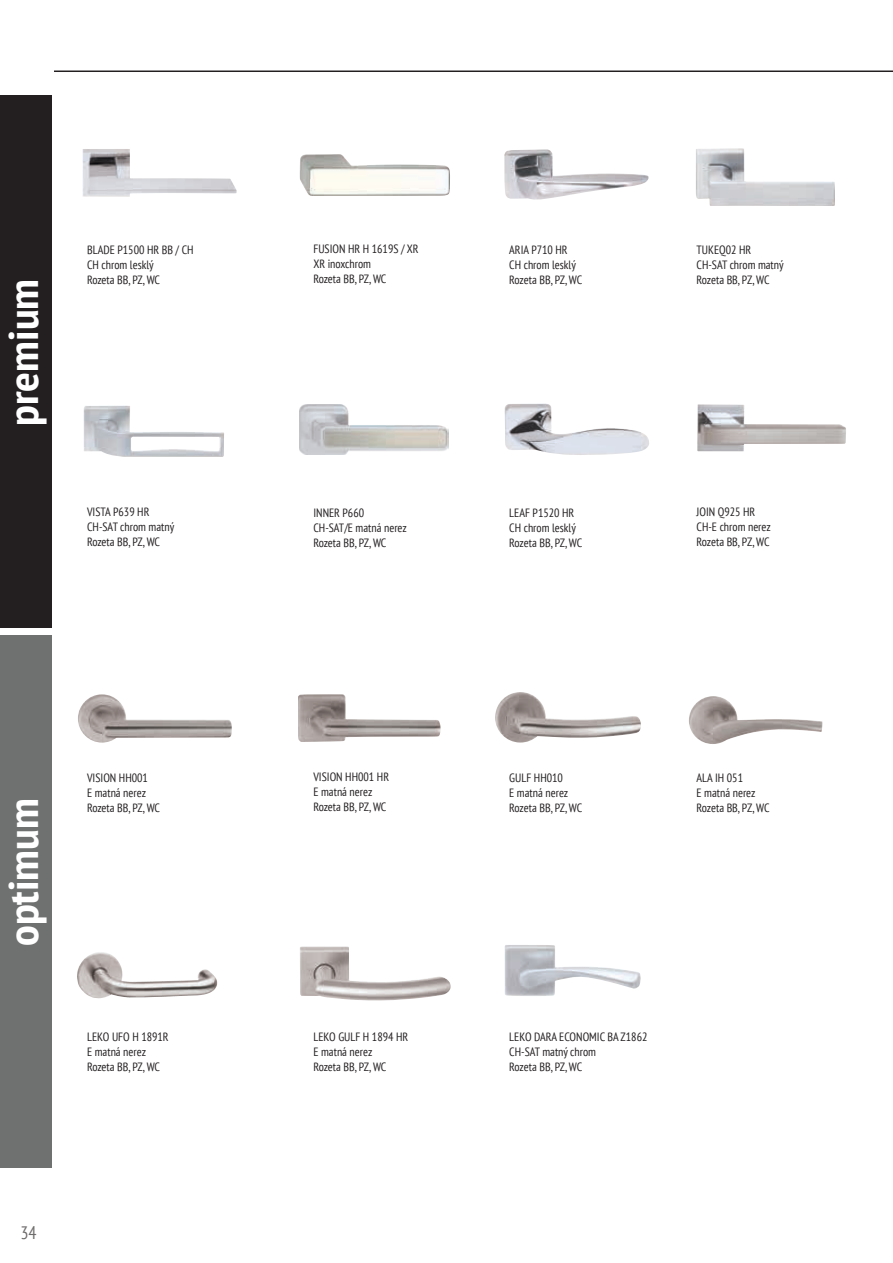
<style>
.page{position:relative;width:893px;height:1263px;background:#fff}
.page>*{position:absolute;margin:0;border:0;box-sizing:border-box;transform-origin:0 0}
.t1{font:700 condensed 42px "PT Sans";color:#fff;scale:1.11 1}
.t2{font:condensed 18px "PT Sans";color:#6e6b6b}
.t3{font:condensed 12px/15px "PT Sans";color:#231f20}
</style>
<div class="page">
<div style="left:0;top:95px;width:51px;height:533px;background:#231f20"></div>
<div style="left:0;top:635px;width:51px;height:532px;background:#6f7070"></div>
<hr style="left:54px;top:71px;width:839px;height:1px;background:#231f20">
<img style="left:83px;top:149px;width:154px;height:48px">
<img style="left:300px;top:154px;width:150px;height:42px">
<img style="left:504px;top:149px;width:145px;height:51px">
<img style="left:696px;top:148px;width:139px;height:58px">
<img style="left:84px;top:406px;width:140px;height:51px">
<img style="left:300px;top:405px;width:148px;height:49px">
<img style="left:504px;top:404px;width:145px;height:51px">
<img style="left:697px;top:404px;width:149px;height:47px">
<img style="left:77px;top:952px;width:23px;height:34px">
<img style="left:300px;top:946px;width:151px;height:55px">
<img style="left:505px;top:945px;width:136px;height:51px">
<img style="left:78px;top:694px;width:154px;height:48px">
<img style="left:298px;top:694px;width:143px;height:48px">
<img style="left:495px;top:692px;width:146px;height:50px">
<img style="left:689px;top:696px;width:133px;height:48px">
<h1 class="t1" style="left:-4px;top:426px;width:134px;rotate:-90deg">premium</h1>
<p class="t3" style="left:87px;top:242px;width:108px">BLADE P1500 HR BB / CH<br>CH chrom lesklý<br>Rozeta BB, PZ, WC</p>
<p class="t3" style="left:87px;top:504px;width:89px">VISTA P639 HR<br>CH-SAT chrom matný<br>Rozeta BB, PZ, WC</p>
<h1 class="t1" style="left:-4px;top:946px;width:135px;rotate:-90deg">optimum</h1>
<p class="t3" style="left:87px;top:770px;width:74px">VISION HH001<br>E matná nerez<br>Rozeta BB, PZ, WC</p>
<p class="t3" style="left:87px;top:1029px;width:83px">LEKO UFO H 1891R<br>E matná nerez<br>Rozeta BB, PZ, WC</p>
<h2 class="t2" style="left:20px;top:1221px;width:18px">34</h2>
<p class="t3" style="left:313px;top:241px;width:107px">FUSION HR H 1619S / XR<br>XR inoxchrom<br>Rozeta BB, PZ, WC</p>
<p class="t3" style="left:313px;top:505px;width:95px">INNER P660<br>CH-SAT/E matná nerez<br>Rozeta BB, PZ, WC</p>
<p class="t3" style="left:313px;top:769px;width:77px">VISION HH001 HR<br>E matná nerez<br>Rozeta BB, PZ, WC</p>
<p class="t3" style="left:313px;top:1028px;width:96px">LEKO GULF H 1894 HR<br>E matná nerez<br>Rozeta BB, PZ, WC</p>
<p class="t3" style="left:509px;top:242px;width:74px">ARIA P710 HR<br>CH chrom lesklý<br>Rozeta BB, PZ, WC</p>
<p class="t3" style="left:509px;top:505px;width:74px">LEAF P1520 HR<br>CH chrom lesklý<br>Rozeta BB, PZ, WC</p>
<p class="t3" style="left:697px;top:242px;width:89px">TUKEQ02 HR<br>CH-SAT chrom matný<br>Rozeta BB, PZ, WC</p>
<p class="t3" style="left:697px;top:504px;width:76px">JOIN Q925 HR<br>CH-E chrom nerez<br>Rozeta BB, PZ, WC</p>
<p class="t3" style="left:509px;top:770px;width:74px">GULF HH010<br>E matná nerez<br>Rozeta BB, PZ, WC</p>
<p class="t3" style="left:697px;top:770px;width:74px">ALA IH 051<br>E matná nerez<br>Rozeta BB, PZ, WC</p>
<p class="t3" style="left:509px;top:1029px;width:140px">LEKO DARA ECONOMIC BA Z1862<br>CH-SAT matný chrom<br>Rozeta BB, PZ, WC</p>
</div>
